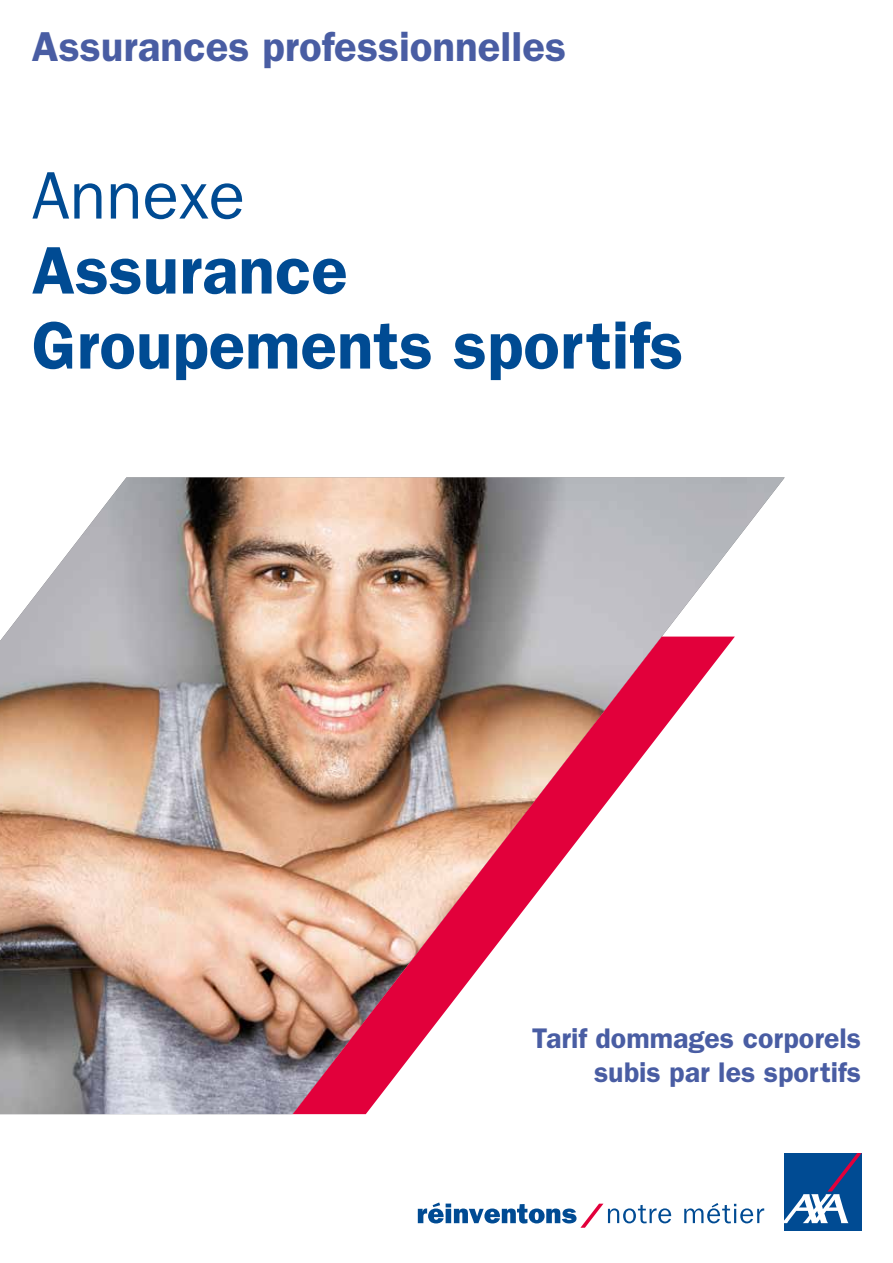
<style>
.page{position:relative;width:893px;height:1263px;background:#fff}
.page>*{position:absolute;margin:0;border:0;box-sizing:border-box;transform-origin:0 0}
.t1{font:600 67.5px/75px "ITC Franklin Gothic Std";color:#004b93}
.t2{font:67.5px "ITC Franklin Gothic Std";color:#004b93}
.t3{font:600 42px "ITC Franklin Gothic Std";color:#495da3}
.t4{font:600 28.5px/34.2px "ITC Franklin Gothic Std";color:#495da3;text-align:right}
</style>
<div class="page">
<img style="left:0;top:477px;width:785px;height:637px">
<svg style="left:293px;top:636px;width:442px;height:478px"></svg>
<svg style="left:684px;top:1203px;width:80px;height:20px"></svg>
<div style="left:784px;top:1153px;width:78px;height:78px;background:#004b93"></div>
<svg style="left:784px;top:1153px;width:78px;height:70px"></svg>
<svg style="left:418px;top:1202px;width:253px;height:26px"></svg>
<h2 class="t3" style="left:32px;top:21px;width:536px">Assurances professionnelles</h2>
<h1 class="t2" style="left:32px;top:157px;width:215px">Annexe</h1>
<h1 class="t1" style="left:32px;top:233px;width:653px">Assurance<br>Groupements sportifs</h1>
<p class="t4" style="left:532px;top:1021px;width:330px">Tarif dommages corporels subis par les sportifs</p>
</div>
